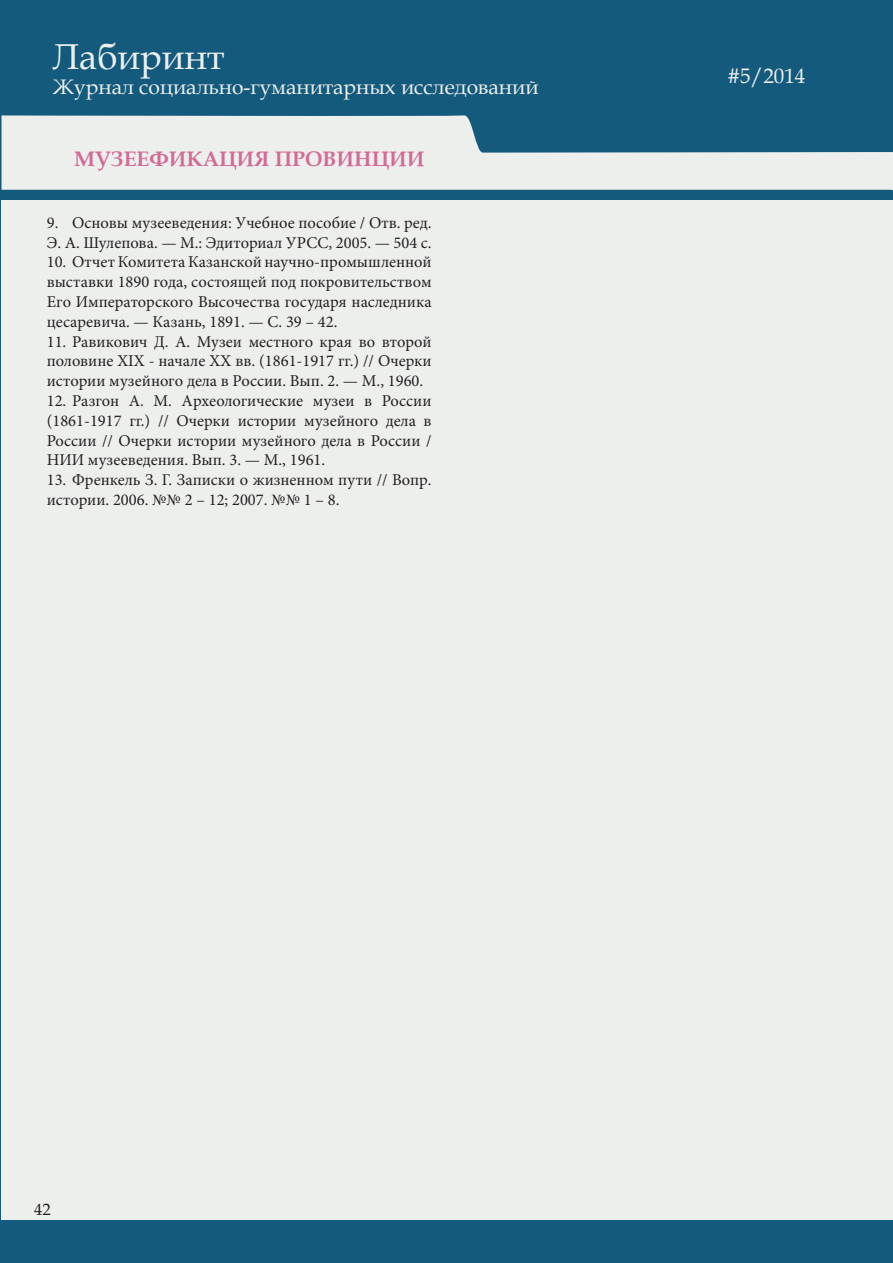
<style>
.page{position:relative;width:893px;height:1263px;background:#fff}
.page>*{position:absolute;margin:0;border:0;box-sizing:border-box;transform-origin:0 0}
.t1{font:36px "Book Antiqua";color:#edefed}
.t2{font:21px "Book Antiqua";color:#edefed}
.t3{font:700 21px "Book Antiqua";color:#d26b97}
.t4{font:16.5px/19.8px "Minion Pro";color:#231f20;text-align:justify}
.t5{font:16.5px "Book Antiqua";color:#231f20}
</style>
<div class="page">
<div style="left:1px;top:0;width:892px;height:1262px;background:#145a7d"></div>
<div style="left:2px;top:200px;width:891px;height:1020px;background:#edefed"></div>
<svg style="left:2px;top:115px;width:889px;height:75px;fill:#edefed"></svg>
<svg style="left:891px;top:152px;width:2px;height:1111px"></svg>
<h1 class="t1" style="left:53px;top:31px;width:173px">Лабиринт</h1>
<p class="t2" style="left:53px;top:72px;width:487px">Журнал социально-гуманитарных исследований</p>
<p class="t3" style="left:74px;top:144px;width:352px">МУЗЕЕФИКАЦИЯ ПРОВИНЦИИ</p>
<p class="t4" style="left:47px;top:213px;width:386px">9. Основы музееведения: Учебное пособие / Отв. ред.<br>Э. А. Шулепова. — М.: Эдиториал УРСС, 2005. — 504 с.</p>
<p class="t4" style="left:47px;top:252px;width:386px">10. Отчет Комитета Казанской научно-промышленной выставки 1890 года, состоящей под покровительством Его Императорского Высочества государя наследника цесаревича. — Казань, 1891. — С. 39 – 42.</p>
<p class="t4" style="left:47px;top:331px;width:386px">11. Равикович Д. А. Музеи местного края во второй половине XIX - начале XX вв. (1861-1917 гг.) // Очерки истории музейного дела в России. Вып. 2. — М., 1960.</p>
<p class="t4" style="left:47px;top:391px;width:386px">12. Разгон А. М. Археологические музеи в России (1861-1917 гг.) // Очерки истории музейного дела в России // Очерки истории музейного дела в России / НИИ музееведения. Вып. 3. — М., 1961.</p>
<p class="t4" style="left:47px;top:470px;width:386px">13. Френкель З. Г. Записки о жизненном пути // Вопр. истории. 2006. №№ 2 – 12; 2007. №№ 1 – 8.</p>
<p class="t2" style="left:727px;top:61px;width:79px">#5/2014</p>
<p class="t2" style="left:740px;top:61px;width:12px">1</p>
<p class="t5" style="left:34px;top:1198px;width:18px">42</p>
</div>
